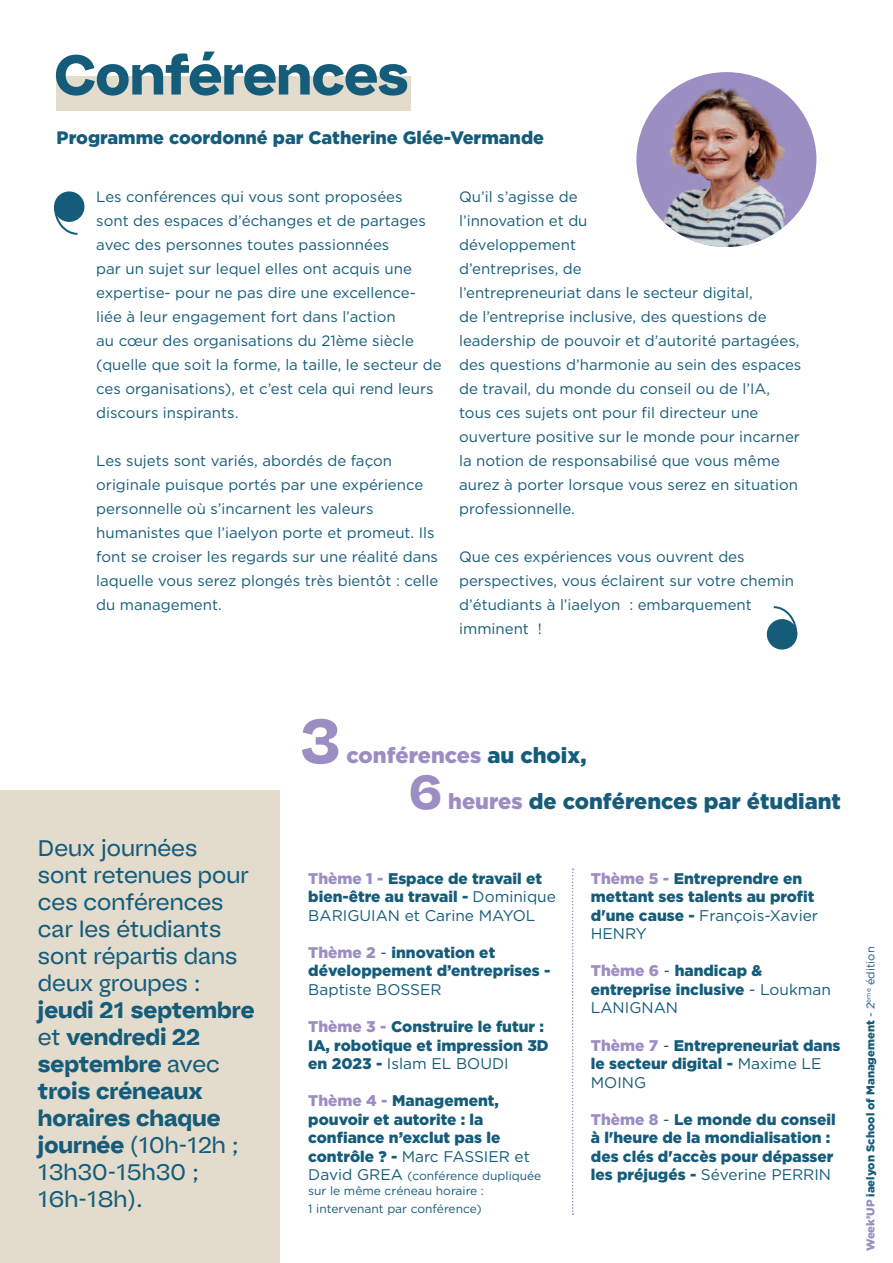
<style>
.page{position:relative;width:893px;height:1263px;background:#fff}
.page>*{position:absolute;margin:0;border:0;box-sizing:border-box;transform-origin:0 0}
.t1{font:700 61.5px "Bauziet Norm Extra";color:#9b8ec3}
.t2{font:700 55.5px "Bauziet Norm Extra";letter-spacing:-.01em;color:#155c7a}
.t3{font:22.5px/27px "Bauziet Norm Regular";color:#155c7a}
.t4{font:700 22.5px/27px "Bauziet Norm Extra";color:#155c7a}
.t5{font:900 21.75px/46.5px "Gotham";color:#155c7a}
.t6{font:900 18px "Gotham";color:#155c7a}
.t7{font:900 15.45px/18.6px "Gotham";color:#155c7a}
.t8{font:15.45px "Gotham";color:#155c7a}
.t9{font:15px/24px "Gotham";color:#155c7a}
.t10{font:12px/14.4px "Gotham";color:#155c7a}
.t11{font:900 11.25px "Gotham";color:#155c7a}
.s1{font-family:"Bauziet Norm Regular";font-weight:400}
.s2{font-family:"Bauziet Norm Extra";font-weight:700}
.s3{color:#9b8ec3}
.s4{font-family:"Bauziet Norm Extra";font-weight:700;font-size:47.55px;color:#9b8ec3}
.s5{font-weight:400}
.s6{font-size:15.45px}
</style>
<div class="page">
<div style="left:0;top:791px;width:280px;height:472px;background:#e3dccd"></div>
<div style="left:57px;top:76px;width:354px;height:34px;background:#e3dccd"></div>
<svg style="left:572px;top:868px;width:2px;height:347px"></svg>
<img style="left:636px;top:72px;width:180px;height:175px">
<div style="left:54px;top:191px;width:30px;height:31px;background:#155c7a;border-radius:50%"></div>
<svg style="left:54px;top:210px;width:25px;height:25px"></svg>
<div style="left:767px;top:619px;width:30px;height:30px;background:#155c7a;border-radius:50%"></div>
<svg style="left:772px;top:606px;width:26px;height:30px"></svg>
<h2 class="t2" style="left:54px;top:38px;width:356px">Conférences</h2>
<p class="t6" style="left:57px;top:127px;width:489px">Programme coordonné par Catherine Glée-Vermande</p>
<p class="t9" style="left:96px;top:185px;width:347px">Les conférences qui vous sont proposées<br>sont des espaces d’échanges et de partages avec des personnes toutes passionnées<br>par un sujet sur lequel elles ont acquis une expertise- pour ne pas dire une excellence&shy;liée à leur engagement fort dans l’action<br>au cœur des organisations du 21ème siècle (quelle que soit la forme, la taille, le secteur de ces organisations), et c’est cela qui rend leurs discours inspirants.</p>
<p class="t9" style="left:96px;top:449px;width:344px">Les sujets sont variés, abordés de façon originale puisque portés par une expérience personnelle où s’incarnent les valeurs humanistes que l’iaelyon porte et promeut. Ils font se croiser les regards sur une réalité dans laquelle vous serez plongés très bientôt : celle du management.</p>
<p class="t9" style="left:459px;top:185px;width:344px">Qu’il s’agisse de<br>l’innovation et du<br>développement<br>d’entreprises, de<br>l’entrepreneuriat dans le secteur digital,<br>de l’entreprise inclusive, des questions de leadership de pouvoir et d’autorité partagées, des questions d’harmonie au sein des espaces de travail, du monde du conseil ou de l’IA, tous ces sujets ont pour fil directeur une ouverture positive sur le monde pour incarner la notion de responsabilisé que vous même aurez à porter lorsque vous serez en situation professionnelle.</p>
<p class="t9" style="left:459px;top:545px;width:337px">Que ces expériences vous ouvrent des perspectives, vous éclairent sur votre chemin d’étudiants à l’iaelyon : embarquement imminent !</p>
<h3 class="t3" style="left:38px;top:834px;width:213px">Deux journées sont retenues pour ces conférences car les étudiants sont répartis dans deux groupes :</h3>
<h3 class="t4" style="left:38px;top:995px;width:218px">jeudi 21 septembre <span class="s1">et</span> vendredi 22 septembre <span class="s1">avec </span>trois créneaux horaires chaque</h3>
<h3 class="t3" style="left:38px;top:1131px;width:203px"><span class="s2">journée</span> (10h-12h ;<br>13h30-15h30 ;<br>16h-18h).</h3>
<h1 class="t1" style="left:300px;top:700px;width:42px">3</h1>
<h3 class="t5" style="left:409px;top:731px;width:433px;text-indent:-63px"><span class="s3">conférences</span> au choix,<br><span class="s4">6</span> <span class="s3">heures</span> de conférences par étudiant</h3>
<p class="t7" style="left:308px;top:868px;width:249px"><span class="s3">Thème 1 -</span> Espace de travail et bien-être au travail - <span class="s5">Dominique<br>BARIGUIAN et Carine MAYOL</span></p>
<p class="t7" style="left:308px;top:942px;width:244px"><span class="s3">Thème 2</span> <span class="s5">-</span> innovation et développement d’entreprises -</p>
<p class="t8" style="left:308px;top:981px;width:135px">Baptiste BOSSER</p>
<p class="t7" style="left:308px;top:1017px;width:242px"><span class="s3">Thème 3 -</span> Construire le futur :<br>IA, robotique et impression 3D en 2023 - <span class="s5">Islam EL BOUDI</span></p>
<p class="t7" style="left:308px;top:1091px;width:223px"><span class="s3">Thème 4 -</span> Management, pouvoir et autorite : la confiance n’exclut pas le contrôle ? - <span class="s5">Marc FASSIER et</span></p>
<p class="t10" style="left:308px;top:1169px;width:235px"><span class="s6">David GREA</span> (conférence dupliquée sur le même créneau horaire :</p>
<p class="t10" style="left:308px;top:1201px;width:175px">1 intervenant par conférence)</p>
<p class="t7" style="left:591px;top:868px;width:229px"><span class="s3">Thème 5 -</span> Entreprendre en mettant ses talents au profit d'une cause - <span class="s5">François-Xavier<br>HENRY</span></p>
<p class="t7" style="left:591px;top:961px;width:242px"><span class="s3">Thème 6</span> <span class="s5">-</span> handicap &amp; entreprise inclusive <span class="s5">- Loukman<br>LANIGNAN</span></p>
<p class="t7" style="left:591px;top:1035px;width:251px"><span class="s3">Thème 7</span> <span class="s5">-</span> Entrepreneuriat dans le secteur digital - <span class="s5">Maxime LE<br>MOING</span></p>
<p class="t7" style="left:591px;top:1109px;width:246px"><span class="s3">Thème 8</span> <span class="s5">-</span> Le monde du conseil à l'heure de la mondialisation : des clés d'accès pour dépasser les préjugés - <span class="s5">Séverine PERRIN</span></p>
<p class="t11" style="left:864px;top:1251px;width:306px;rotate:-90deg"><span class="s3">Week’UP</span> iaelyon School of Management <span class="s5">- 2</span><sup>ème</sup> <span class="s5">édition</span></p>
</div>
